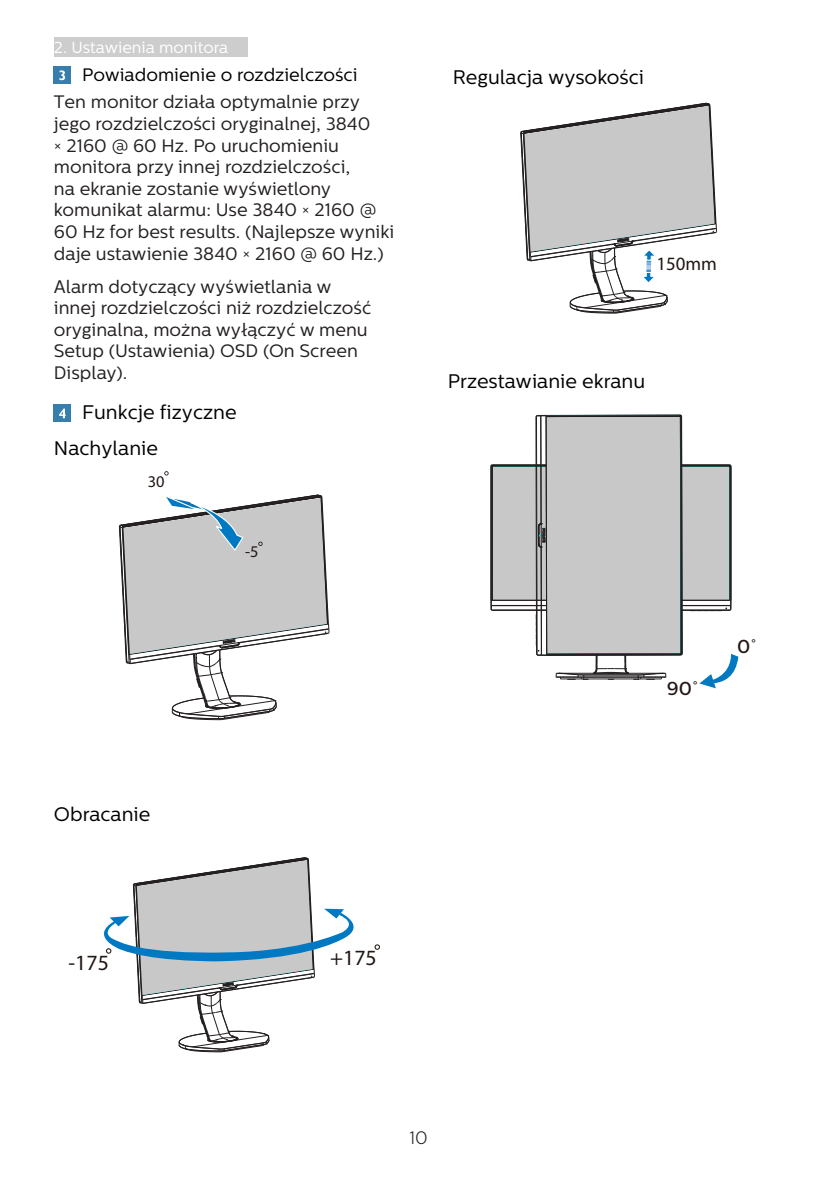
<style>
.page{position:relative;width:840px;height:1191px;background:#fff}
.page>*{position:absolute;margin:0;border:0;box-sizing:border-box;transform-origin:0 0}
.t1{font:21.8px "Gill Alt One";color:#221815}
.Heading_4{font:19.6px "Centrale Sans";color:#000}
.t2{font:18.8px "Gill Alt One";color:#221815}
.t3{font:500 18.8px "Centrale Sans";color:#231815}
.chapter-paragraph{font:18px/21.6px "Centrale Sans";color:#231f20}
.Heading_4-2{font:18px "Centrale Sans";color:#000}
.t4{font:300 18px "Centrale Sans";color:#231f20}
.t5{font:16.4px "Gill Alt One";color:#221815}
.t6{font:16px "Centrale Sans";color:#fff}
</style>
<div class="page">
<div style="left:54px;top:37px;width:193px;height:20px;background:#cdcdcd"></div>
<div style="left:54px;top:67px;width:17px;height:17px;background:#377eac"></div>
<svg style="left:59px;top:70px;width:6px;height:10px"></svg>
<div style="left:54px;top:405px;width:17px;height:17px;background:#377eac"></div>
<svg style="left:59px;top:408px;width:7px;height:10px"></svg>
<svg style="left:164px;top:471px;width:4px;height:4px"></svg>
<svg style="left:118px;top:494px;width:212px;height:226px"></svg>
<svg style="left:374px;top:944px;width:6px;height:5px"></svg>
<svg style="left:104px;top:857px;width:250px;height:195px"></svg>
<svg style="left:520px;top:102px;width:197px;height:212px"></svg>
<svg style="left:490px;top:414px;width:248px;height:274px"></svg>
<p class="t6" style="left:54px;top:38px;width:176px">2. Ustawienia monitora</p>
<p class="Heading_4-2" style="left:82px;top:64px;width:276px">Powiadomienie o rozdzielczości</p>
<p class="chapter-paragraph" style="left:54px;top:91px;width:342px">Ten monitor działa optymalnie przy jego rozdzielczości oryginalnej, 3840<br>× 2160 @ 60 Hz. Po uruchomieniu monitora przy innej rozdzielczości,<br>na ekranie zostanie wyświetlony komunikat alarmu: Use 3840 × 2160 @ 60 Hz for best results. (Najlepsze wyniki daje ustawienie 3840 × 2160 @ 60 Hz.)</p>
<p class="chapter-paragraph" style="left:54px;top:276px;width:319px">Alarm dotyczący wyświetlania w innej rozdzielczości niż rozdzielczość oryginalna, można wyłączyć w menu<br>Setup (Ustawienia) OSD (On Screen<br>Display).</p>
<p class="Heading_4" style="left:82px;top:401px;width:156px">Funkcje fizyczne</p>
<p class="Heading_4" style="left:54px;top:437px;width:105px">Nachylanie</p>
<p class="t5" style="left:148px;top:471px;width:18px">30</p>
<p class="t5" style="left:245px;top:541px;width:15px">-5</p>
<p class="Heading_4" style="left:54px;top:803px;width:98px">Obracanie</p>
<p class="t1" style="left:69px;top:948px;width:42px">-175</p>
<p class="t1" style="left:330px;top:944px;width:48px">+175</p>
<p class="Heading_4" style="left:452px;top:66px;width:193px">Regulacja wysokości</p>
<p class="t2" style="left:656px;top:252px;width:62px">150mm</p>
<p class="Heading_4" style="left:447px;top:370px;width:199px">Przestawianie ekranu</p>
<p class="t3" style="left:666px;top:677px;width:33px">90˚</p>
<p class="t3" style="left:736px;top:635px;width:21px">0˚</p>
<p class="t4" style="left:409px;top:1127px;width:20px">10</p>
</div>
